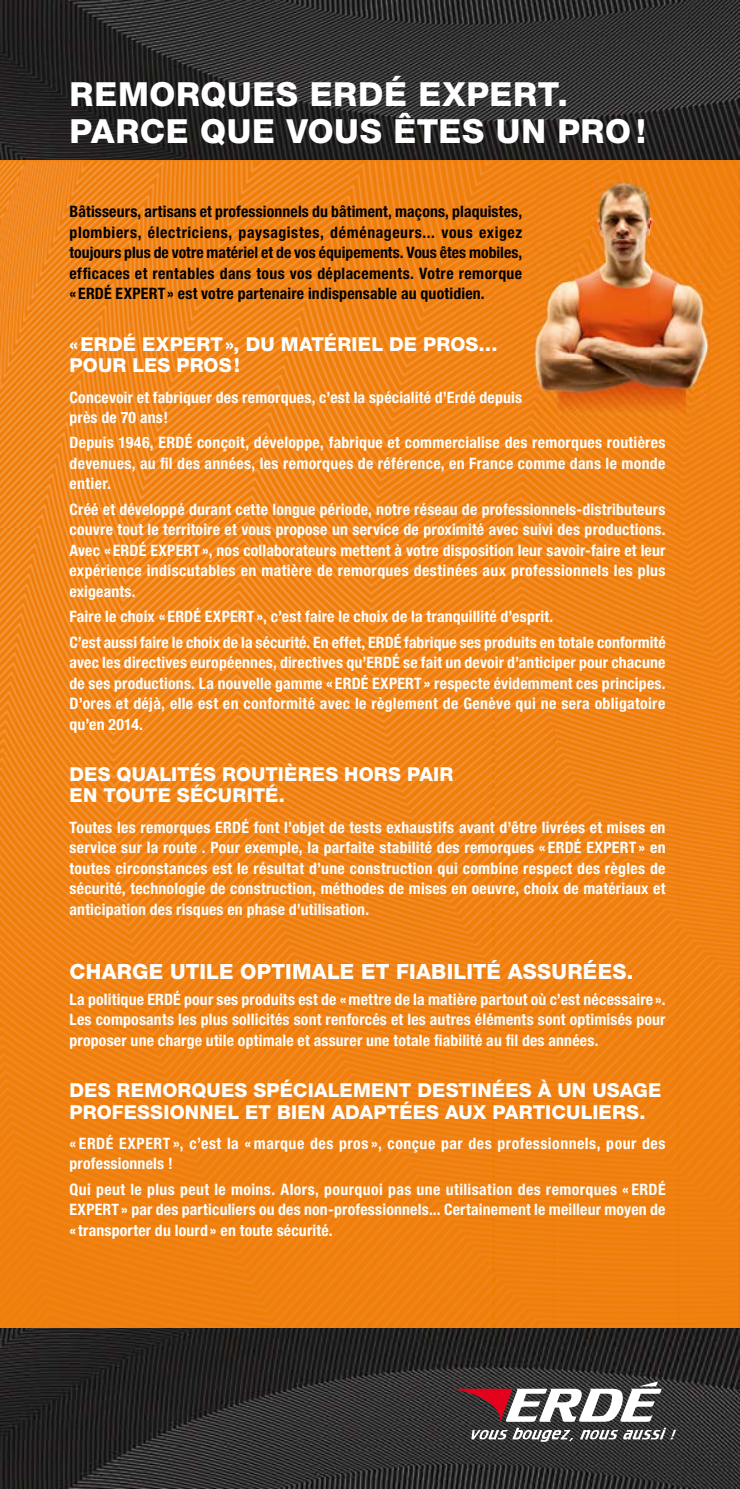
<style>
.page{position:relative;width:740px;height:1489px;background:#fff}
.page>*{position:absolute;margin:0;border:0;box-sizing:border-box;transform-origin:0 0}
.t1{font:800 33.25px/36.6px "Helvetica Neue";letter-spacing:.02em;color:#fff}
.t2{font:800 21px "Helvetica Neue";letter-spacing:.015em;color:#fff}
.t3{font:800 19.25px/21.2px "Helvetica Neue";letter-spacing:.01em;color:#fff}
.t4{font:700 condensed 15.75px/20.5px "Helvetica Neue";letter-spacing:.015em;color:#fff;text-align:justify}
.t5{font:700 condensed 15.75px/20.5px "Helvetica Neue";letter-spacing:.015em;color:#000;text-align:justify}
</style>
<div class="page">
<img style="left:0;top:0;width:739px;height:161px">
<img style="left:0;top:1327px;width:739px;height:161px">
<svg style="left:471px;top:1427px;width:102px;height:14px"></svg>
<svg style="left:579px;top:1427px;width:96px;height:12px"></svg>
<svg style="left:452px;top:1381px;width:209px;height:40px"></svg>
<img style="left:0;top:161px;width:493px;height:1166px">
<img style="left:493px;top:161px;width:246px;height:60px">
<img style="left:493px;top:221px;width:61px;height:1106px">
<img style="left:678px;top:221px;width:61px;height:1106px">
<img style="left:554px;top:418px;width:124px;height:909px">
<img style="left:534px;top:180px;width:175px;height:60px">
<img style="left:532px;top:240px;width:177px;height:178px">
<img style="left:557px;top:375px;width:128px;height:39px">
<h1 class="t1" style="left:69px;top:76px;width:577px">REMORQUES ERDÉ EXPERT.<br>PARCE QUE VOUS ÊTES UN PRO !</h1>
<p class="t5" style="left:69px;top:201px;width:454px">Bâtisseurs, artisans et professionnels du bâtiment, maçons, plaquistes, plombiers, électriciens, paysagistes, déménageurs... vous exigez toujours plus de votre matériel et de vos équipements. Vous êtes mobiles, efficaces et rentables dans tous vos déplacements. Votre remorque « ERDÉ EXPERT » est votre partenaire indispensable au quotidien.</p>
<p class="t3" style="left:69px;top:333px;width:429px">« ERDÉ EXPERT », DU MATÉRIEL DE PROS…<br>POUR LES PROS !</p>
<p class="t4" style="left:69px;top:386px;width:454px">Concevoir et fabriquer des remorques, c’est la spécialité d’Erdé depuis près de 70 ans!</p>
<p class="t4" style="left:69px;top:432px;width:597px">Depuis 1946, ERDÉ conçoit, développe, fabrique et commercialise des remorques routières devenues, au fil des années, les remorques de référence, en France comme dans le monde entier.</p>
<p class="t4" style="left:69px;top:499px;width:597px">Créé et développé durant cette longue période, notre réseau de professionnels-distributeurs couvre tout le territoire et vous propose un service de proximité avec suivi des productions.<br>Avec « ERDÉ EXPERT », nos collaborateurs mettent à votre disposition leur savoir-faire et leur expérience indiscutables en matière de remorques destinées aux professionnels les plus exigeants.</p>
<p class="t4" style="left:69px;top:603px;width:597px;line-height:25.4px">Faire le choix « ERDÉ EXPERT », c’est faire le choix de la tranquillité d’esprit.<br>C’est aussi faire le choix de la sécurité. En effet, ERDÉ fabrique ses produits en totale conformité</p>
<p class="t4" style="left:69px;top:652px;width:597px">avec les directives européennes, directives qu’ERDÉ se fait un devoir d’anticiper pour chacune de ses productions. La nouvelle gamme « ERDÉ EXPERT » respecte évidemment ces principes.<br>D’ores et déjà, elle est en conformité avec le règlement de Genève qui ne sera obligatoire qu’en 2014.</p>
<p class="t3" style="left:69px;top:763px;width:385px">DES QUALITÉS ROUTIÈRES HORS PAIR<br>EN TOUTE SÉCURITÉ.</p>
<p class="t4" style="left:69px;top:816px;width:597px">Toutes les remorques ERDÉ font l’objet de tests exhaustifs avant d’être livrées et mises en service sur la route . Pour exemple, la parfaite stabilité des remorques « ERDÉ EXPERT » en toutes circonstances est le résultat d’une construction qui combine respect des règles de sécurité, technologie de construction, méthodes de mises en oeuvre, choix de matériaux et anticipation des risques en phase d’utilisation.</p>
<h2 class="t2" style="left:69px;top:959px;width:565px">CHARGE UTILE OPTIMALE ET FIABILITÉ ASSURÉES.</h2>
<p class="t4" style="left:69px;top:988px;width:597px">La politique ERDÉ pour ses produits est de « mettre de la matière partout où c’est nécessaire ».<br>Les composants les plus sollicités sont renforcés et les autres éléments sont optimisés pour proposer une charge utile optimale et assurer une totale fiabilité au fil des années.</p>
<p class="t3" style="left:69px;top:1079px;width:593px">DES REMORQUES SPÉCIALEMENT DESTINÉES À UN USAGE<br>PROFESSIONNEL ET BIEN ADAPTÉES AUX PARTICULIERS.</p>
<p class="t4" style="left:69px;top:1132px;width:597px">« ERDÉ EXPERT », c’est la « marque des pros », conçue par des professionnels, pour des professionnels !</p>
<p class="t4" style="left:69px;top:1178px;width:597px">Qui peut le plus peut le moins. Alors, pourquoi pas une utilisation des remorques « ERDÉ EXPERT » par des particuliers ou des non-professionnels... Certainement le meilleur moyen de « transporter du lourd » en toute sécurité.</p>
</div>
